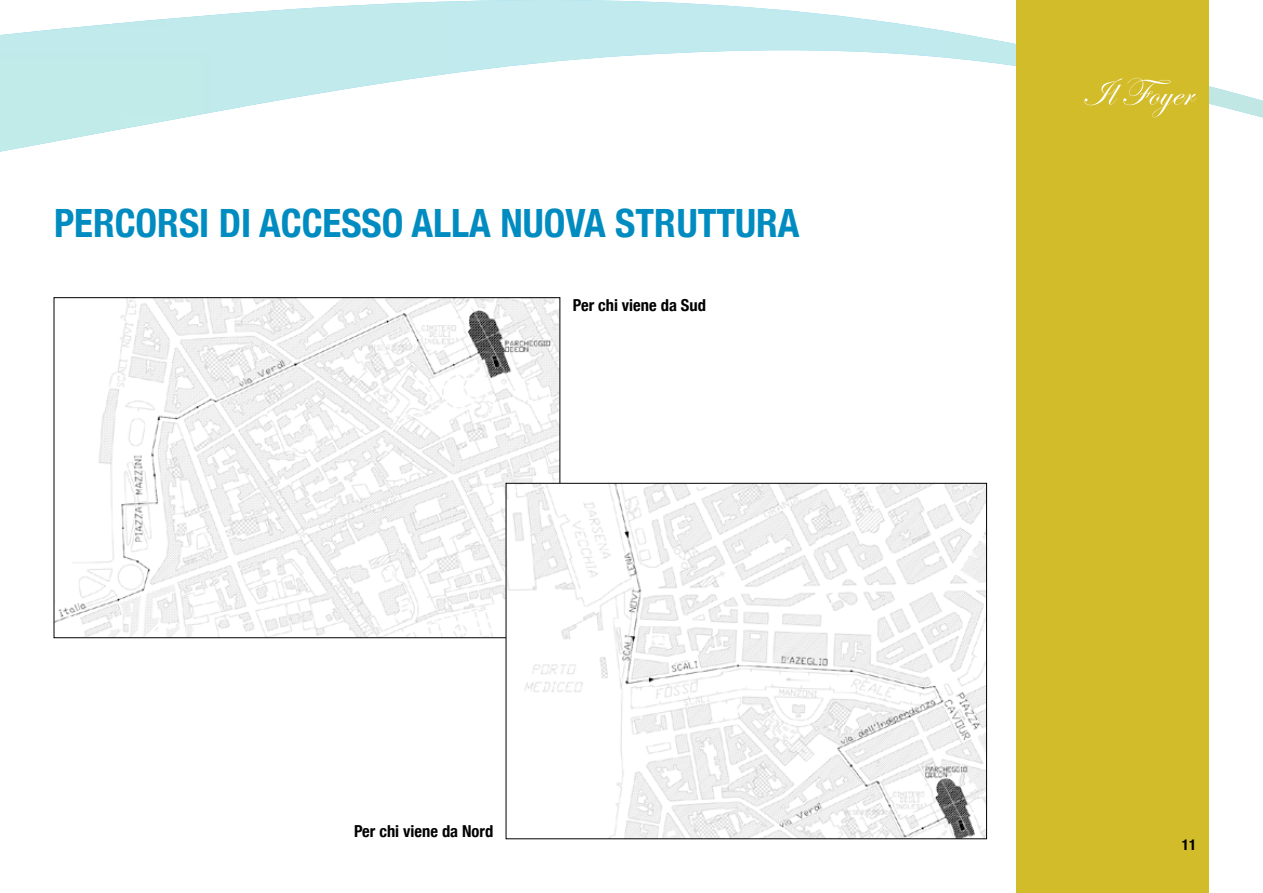
<style>
.page{position:relative;width:1263px;height:893px;background:#fff}
.page>*{position:absolute;margin:0;border:0;box-sizing:border-box;transform-origin:0 0}
.t1{font:700 condensed 39px "Helvetica Neue";color:#008cc0}
.t2{font:700 condensed 16.5px "Helvetica Neue";color:#000}
.t3{font:700 condensed 15px "Helvetica Neue";color:#000}
</style>
<div class="page">
<img style="left:0;top:0;width:1263px;height:152px">
<svg style="left:0;top:11px;width:1263px;height:91px"></svg>
<div style="left:1016px;top:0;width:193px;height:893px;background:#d3bc2a"></div>
<svg style="left:1084px;top:78px;width:112px;height:39px"></svg>
<img style="left:56px;top:299px;width:502px;height:337px">
<img style="left:508px;top:485px;width:477px;height:352px">
<p class="t1" style="left:54px;top:191px;width:747px">PERCORSI DI ACCESSO ALLA NUOVA STRUTTURA</p>
<p class="t2" style="left:573px;top:292px;width:135px">Per chi viene da Sud</p>
<p class="t2" style="left:354px;top:817px;width:141px">Per chi viene da Nord</p>
<p class="t3" style="left:1182px;top:832px;width:16px">11</p>
</div>
